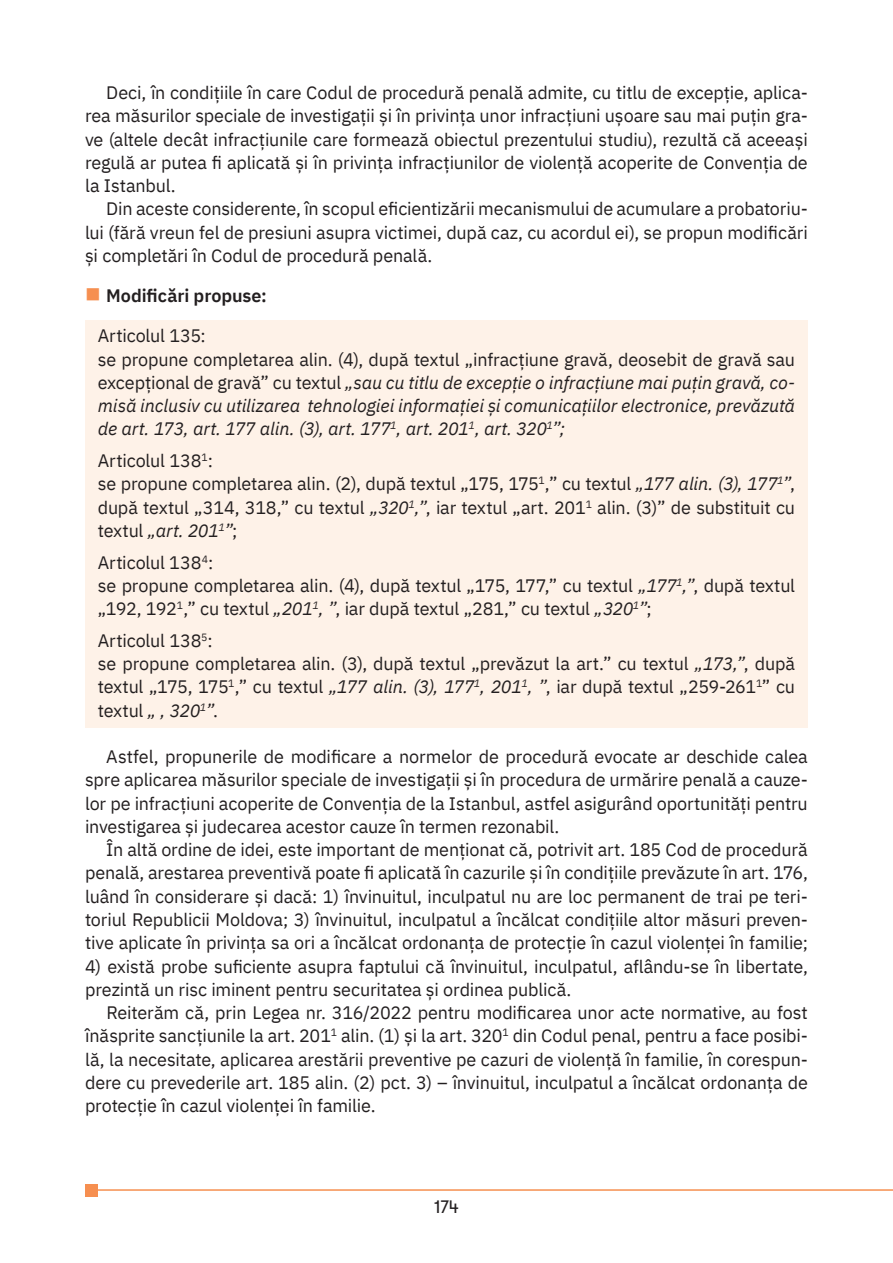
<style>
.page{position:relative;width:893px;height:1263px;background:#fff}
.page>*{position:absolute;margin:0;border:0;box-sizing:border-box;transform-origin:0 0}
.t1{font:18px/23.2px "IBM Plex Sans";letter-spacing:-.01em;color:#231f20;text-align:justify}
.t2{font:italic 18px/23.2px "IBM Plex Sans";letter-spacing:-.005em;color:#231f20}
.t3{font:600 18px "IBM Plex Sans";letter-spacing:-.005em;color:#231f20}
.t4{font:18px "GT Walsheim Pro";color:#231f20}
.s1{color:#f68f50}
.s2{font-style:normal}
.s3{font-style:italic}
</style>
<div class="page">
<hr style="left:89px;top:1189px;width:804px;height:2px;background:#f68f50">
<div style="left:85px;top:1184px;width:13px;height:12px;background:#f68f50"></div>
<div style="left:85px;top:320px;width:723px;height:407px;background:#fef2e8"></div>
<p class="t1" style="left:85px;top:80px;width:724px;text-indent:21px">Deci, în condițiile în care Codul de procedură penală admite, cu titlu de excepție, aplica&shy;rea măsurilor speciale de investigații și în privința unor infracțiuni ușoare sau mai puțin gra&shy;ve (altele decât infracțiunile care formează obiectul prezentului studiu), rezultă că aceeași regulă ar putea fi aplicată și în privința infracțiunilor de violență acoperite de Convenția de la Istanbul.</p>
<p class="t1" style="left:85px;top:196px;width:724px;text-indent:21px">Din aceste considerente, în scopul eficientizării mecanismului de acumulare a probatoriu&shy;lui (fără vreun fel de presiuni asupra victimei, după caz, cu acordul ei), se propun modificări și completări în Codul de procedură penală.</p>
<p class="t3" style="left:85px;top:282px;width:183px"><span class="s1">■</span> Modificări propuse:</p>
<p class="t2" style="left:98px;top:323px;width:699px"><span class="s2">Articolul 135:<br>se propune completarea alin. (4), după textul „infracțiune gravă, deosebit de gravă sau excepțional de gravă” cu textul</span> „sau cu titlu de excepție o infracțiune mai puțin gravă, co&shy;misă inclusiv cu utilizarea tehnologiei informației și comunicațiilor electronice, prevăzută de art. 173, art. 177 alin. (3), art. 177<sup>1</sup>, art. 201<sup>1</sup>, art. 320<sup>1</sup>”;</p>
<p class="t1" style="left:98px;top:448px;width:699px;text-align:left">Articolul 138<sup>1</sup>:<br>se propune completarea alin. (2), după textul „175, 175<sup>1</sup>,” cu textul <span class="s3">„177 alin. (3), 177</span><sup>1</sup><span class="s3">”</span>, după textul „314, 318,” cu textul <span class="s3">„320</span><sup>1</sup><span class="s3">,”</span>, iar textul „art. 201<sup>1</sup> alin. (3)” de substituit cu textul <span class="s3">„art. 201</span><sup>1</sup><span class="s3">”</span>;</p>
<p class="t1" style="left:98px;top:549px;width:699px;text-align:left">Articolul 138<sup>4</sup>:<br>se propune completarea alin. (4), după textul „175, 177,” cu textul <span class="s3">„177</span><sup>1</sup><span class="s3">,”</span>, după textul „192, 192<sup>1</sup>,” cu textul <span class="s3">„201</span><sup>1</sup><span class="s3">, ”</span>, iar după textul „281,” cu textul <span class="s3">„320</span><sup>1</sup><span class="s3">”</span>;</p>
<p class="t1" style="left:98px;top:627px;width:699px;text-align:left">Articolul 138<sup>5</sup>:<br>se propune completarea alin. (3), după textul „prevăzut la art.” cu textul <span class="s3">„173,”</span>, după textul „175, 175<sup>1</sup>,” cu textul <span class="s3">„177 alin. (3), 177</span><sup>1</sup><span class="s3">, 201</span><sup>1</sup><span class="s3">, ”</span>, iar după textul „259-261<sup>1</sup>” cu textul <span class="s3">„ , 320</span><sup>1</sup><span class="s3">”</span>.</p>
<p class="t1" style="left:85px;top:744px;width:724px;text-indent:21px">Astfel, propunerile de modificare a normelor de procedură evocate ar deschide calea spre aplicarea măsurilor speciale de investigații și în procedura de urmărire penală a cauze&shy;lor pe infracțiuni acoperite de Convenția de la Istanbul, astfel asigurând oportunități pentru investigarea și judecarea acestor cauze în termen rezonabil.</p>
<p class="t1" style="left:85px;top:837px;width:724px;text-indent:21px">În altă ordine de idei, este important de menționat că, potrivit art. 185 Cod de procedură penală, arestarea preventivă poate fi aplicată în cazurile şi în condiţiile prevăzute în art. 176, luând în considerare și dacă: 1) învinuitul, inculpatul nu are loc permanent de trai pe teri&shy;toriul Republicii Moldova; 3) învinuitul, inculpatul a încălcat condiţiile altor măsuri preven&shy;tive aplicate în privinţa sa ori a încălcat ordonanţa de protecţie în cazul violenţei în familie;</p>
<p class="t1" style="left:85px;top:953px;width:724px">4) există probe suficiente asupra faptului că învinuitul, inculpatul, aflându-se în libertate, prezintă un risc iminent pentru securitatea și ordinea publică.</p>
<p class="t1" style="left:85px;top:999px;width:724px;text-indent:21px">Reiterăm că, prin Legea nr. 316/2022 pentru modificarea unor acte normative, au fost înăsprite sancțiunile la art. 201<sup>1</sup> alin. (1) și la art. 320<sup>1</sup> din Codul penal, pentru a face posibi&shy;lă, la necesitate, aplicarea arestării preventive pe cazuri de violență în familie, în corespun&shy;dere cu prevederile art. 185 alin. (2) pct. 3) – învinuitul, inculpatul a încălcat ordonanţa de protecţie în cazul violenţei în familie.</p>
<p class="t4" style="left:434px;top:1195px;width:26px">174</p>
</div>
